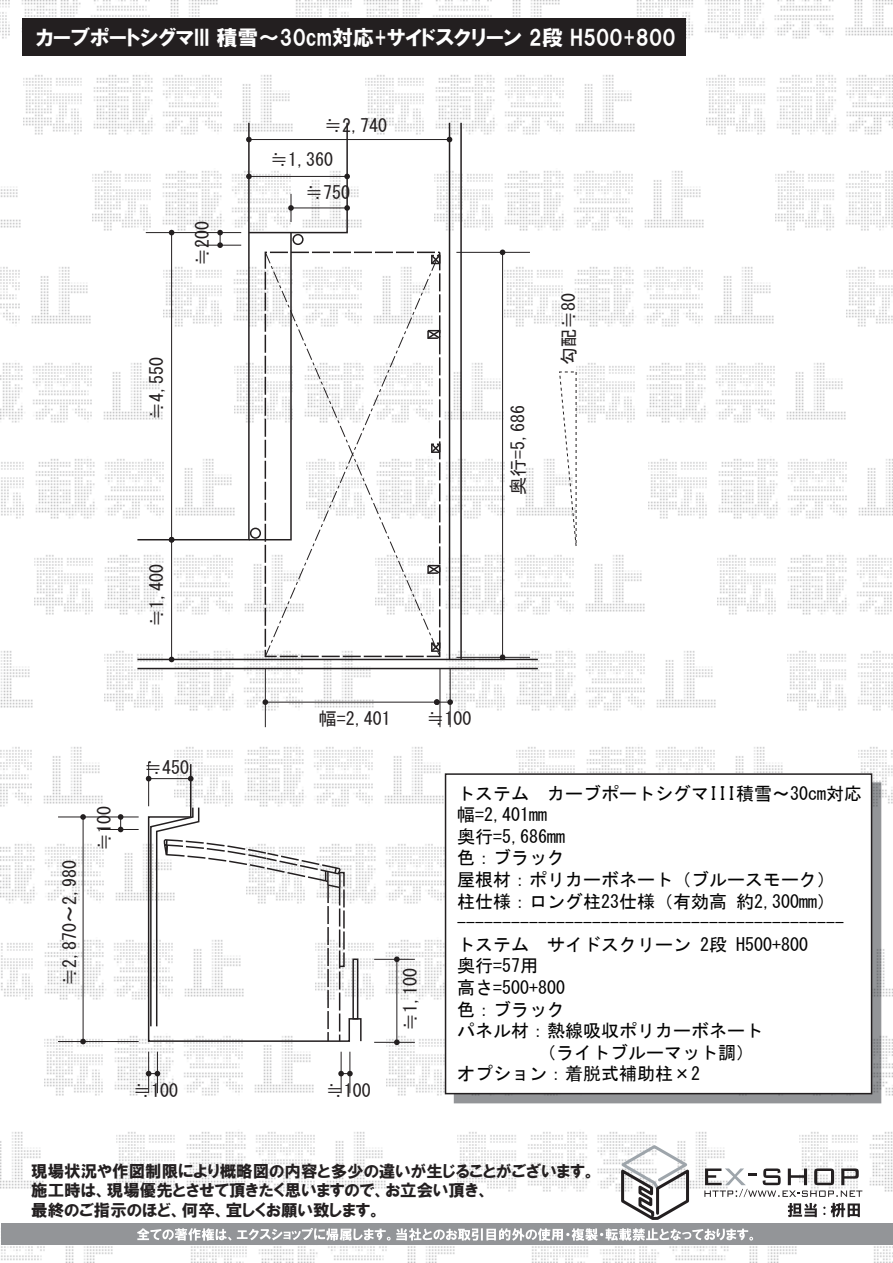
<style>
.page{position:relative;width:893px;height:1263px;background:#fff}
.page>*{position:absolute;margin:0;border:0;box-sizing:border-box;transform-origin:0 0}
.t1{font:21px "HGP Soei Kakugothic UB";color:#fff}
.t2{font:18px "MS Gothic";color:#030303}
.t3{font:18px/34.5px "MS Gothic";color:#231f20}
.t4{font:16.5px/19.8px "HGP Soei Kakugothic UB";color:#231f20}
</style>
<div class="page">
<img style="left:0;top:0;width:222px;height:39px">
<img style="left:293px;top:0;width:270px;height:19px">
<img style="left:635px;top:0;width:258px;height:39px">
<img style="left:24px;top:75px;width:266px;height:60px">
<img style="left:365px;top:75px;width:270px;height:60px">
<img style="left:707px;top:75px;width:186px;height:60px">
<img style="left:93px;top:171px;width:269px;height:60px">
<img style="left:0;top:186px;width:21px;height:42px">
<img style="left:434px;top:168px;width:270px;height:63px">
<img style="left:776px;top:171px;width:117px;height:60px">
<img style="left:0;top:267px;width:91px;height:57px">
<img style="left:505px;top:267px;width:269px;height:60px">
<img style="left:846px;top:267px;width:47px;height:60px">
<img style="left:0;top:363px;width:136px;height:60px">
<img style="left:444px;top:360px;width:60px;height:63px">
<img style="left:576px;top:363px;width:270px;height:60px">
<img style="left:1px;top:459px;width:135px;height:60px">
<img style="left:446px;top:457px;width:113px;height:63px">
<img style="left:648px;top:459px;width:245px;height:60px">
<img style="left:34px;top:553px;width:230px;height:63px">
<img style="left:445px;top:553px;width:200px;height:63px">
<img style="left:717px;top:555px;width:175px;height:60px">
<img style="left:105px;top:649px;width:270px;height:63px">
<img style="left:0;top:651px;width:33px;height:57px">
<img style="left:446px;top:649px;width:270px;height:63px">
<img style="left:788px;top:651px;width:105px;height:60px">
<img style="left:0;top:747px;width:103px;height:60px">
<img style="left:175px;top:747px;width:270px;height:61px">
<img style="left:858px;top:747px;width:35px;height:61px">
<img style="left:516px;top:747px;width:267px;height:26px">
<img style="left:0;top:841px;width:147px;height:63px">
<img style="left:362px;top:841px;width:83px;height:63px">
<img style="left:1px;top:937px;width:145px;height:63px">
<img style="left:363px;top:937px;width:82px;height:63px">
<img style="left:881px;top:937px;width:12px;height:63px">
<img style="left:45px;top:1033px;width:269px;height:63px">
<img style="left:386px;top:1033px;width:68px;height:63px">
<img style="left:881px;top:1033px;width:12px;height:63px">
<img style="left:0;top:1132px;width:44px;height:57px">
<img style="left:116px;top:1132px;width:270px;height:60px">
<img style="left:799px;top:1132px;width:94px;height:60px">
<img style="left:458px;top:1132px;width:267px;height:60px">
<img style="left:1px;top:1246px;width:112px;height:17px">
<img style="left:191px;top:1246px;width:264px;height:17px">
<img style="left:874px;top:1246px;width:19px;height:17px">
<img style="left:532px;top:1246px;width:265px;height:17px">
<svg style="left:264px;top:251px;width:177px;height:406px"></svg>
<hr style="left:137px;top:659px;width:401px;height:1px;background:#231f20">
<hr style="left:137px;top:668px;width:401px;height:1px;background:#231f20">
<hr style="left:449px;top:123px;width:1px;height:536px;background:#231f20">
<hr style="left:460px;top:123px;width:2px;height:536px;background:#231f20">
<svg style="left:136px;top:121px;width:110px;height:420px"></svg>
<svg style="left:147px;top:763px;width:215px;height:280px"></svg>
<div style="left:352px;top:958px;width:6px;height:61px;border:2px solid #231f20"></div>
<svg style="left:149px;top:806px;width:193px;height:235px"></svg>
<div style="left:339px;top:872px;width:6px;height:95px;border:2px dashed #231f20"></div>
<hr style="left:249px;top:139px;width:200px;height:1px;background:#231f20">
<svg style="left:447px;top:137px;width:5px;height:5px"></svg>
<svg style="left:246px;top:121px;width:104px;height:420px"></svg>
<hr style="left:456px;top:252px;width:74px;height:1px;background:#231f20">
<hr style="left:456px;top:657px;width:74px;height:1px;background:#231f20">
<hr style="left:502px;top:252px;width:1px;height:405px;background:#231f20">
<svg style="left:500px;top:654px;width:5px;height:5px"></svg>
<svg style="left:500px;top:249px;width:5px;height:6px"></svg>
<hr style="left:146px;top:232px;width:95px;height:1px;background:#231f20">
<hr style="left:198px;top:245px;width:43px;height:1px;background:#231f20">
<svg style="left:217px;top:230px;width:6px;height:18px"></svg>
<hr style="left:171px;top:540px;width:1px;height:119px;background:#231f20">
<svg style="left:169px;top:657px;width:5px;height:5px"></svg>
<hr style="left:171px;top:233px;width:1px;height:307px;background:#231f20">
<svg style="left:169px;top:537px;width:5px;height:5px"></svg>
<svg style="left:169px;top:230px;width:5px;height:5px"></svg>
<hr style="left:265px;top:668px;width:1px;height:59px;background:#231f20">
<hr style="left:440px;top:668px;width:1px;height:59px;background:#231f20">
<hr style="left:450px;top:668px;width:1px;height:59px;background:#231f20">
<hr style="left:265px;top:702px;width:172px;height:1px;background:#231f20">
<svg style="left:263px;top:699px;width:5px;height:6px"></svg>
<svg style="left:434px;top:699px;width:19px;height:6px"></svg>
<hr style="left:374px;top:959px;width:41px;height:1px;background:#231f20">
<hr style="left:374px;top:1042px;width:41px;height:1px;background:#231f20">
<hr style="left:396px;top:959px;width:1px;height:83px;background:#231f20">
<svg style="left:394px;top:1039px;width:6px;height:6px"></svg>
<svg style="left:394px;top:956px;width:6px;height:6px"></svg>
<hr style="left:148px;top:1052px;width:1px;height:41px;background:#231f20">
<hr style="left:157px;top:1052px;width:1px;height:41px;background:#231f20">
<hr style="left:341px;top:1052px;width:1px;height:41px;background:#231f20">
<hr style="left:350px;top:1052px;width:1px;height:41px;background:#231f20">
<svg style="left:338px;top:1071px;width:15px;height:5px"></svg>
<svg style="left:146px;top:1071px;width:14px;height:5px"></svg>
<hr style="left:58px;top:816px;width:81px;height:1px;background:#231f20">
<hr style="left:58px;top:1041px;width:81px;height:1px;background:#231f20">
<hr style="left:100px;top:829px;width:39px;height:1px;background:#231f20">
<svg style="left:118px;top:814px;width:5px;height:18px"></svg>
<hr style="left:83px;top:817px;width:1px;height:224px;background:#231f20">
<svg style="left:80px;top:1039px;width:6px;height:5px"></svg>
<svg style="left:80px;top:814px;width:6px;height:6px"></svg>
<hr style="left:148px;top:762px;width:1px;height:44px;background:#231f20">
<hr style="left:149px;top:778px;width:42px;height:1px;background:#231f20">
<svg style="left:188px;top:776px;width:6px;height:5px"></svg>
<svg style="left:146px;top:776px;width:5px;height:5px"></svg>
<svg style="left:617px;top:1143px;width:75px;height:77px"></svg>
<svg style="left:704px;top:1168px;width:158px;height:29px"></svg>
<div style="left:22px;top:19px;width:663px;height:37px;background:#231f20"></div>
<div style="left:1px;top:1223px;width:892px;height:22px;background:#939598"></div>
<svg style="left:137px;top:1228px;width:616px;height:13px"></svg>
<svg style="left:457px;top:785px;width:421px;height:315px;fill:#939598"></svg>
<div style="left:446px;top:774px;width:426px;height:320px;background:#fff"></div>
<div style="left:445px;top:773px;width:427px;height:321px;border:2px solid #231f20"></div>
<svg style="left:788px;top:1203px;width:29px;height:14px"></svg>
<svg style="left:831px;top:1203px;width:29px;height:14px"></svg>
<svg style="left:559px;top:371px;width:18px;height:191px"></svg>
<p class="t1" style="left:36px;top:27px;width:641px">カーブポートシグマIII 積雪～30cm対応+サイドスクリーン 2段 H500+800</p>
<p class="t3" style="left:185px;top:266px;width:46px;rotate:-90deg">≒200</p>
<p class="t3" style="left:139px;top:420px;width:64px;rotate:-90deg">≒4,550</p>
<p class="t3" style="left:139px;top:627px;width:64px;rotate:-90deg">≒1,400</p>
<p class="t3" style="left:270px;top:108px;width:118px;text-indent:54px">≒2,740 ≒1,360</p>
<p class="t3" style="left:305px;top:175px;width:46px">≒750</p>
<p class="t3" style="left:501px;top:495px;width:91px;rotate:-90deg">奥行=5,686</p>
<p class="t3" style="left:551px;top:365px;width:73px;rotate:-90deg">勾配≒80</p>
<p class="t3" style="left:53px;top:986px;width:128px;rotate:-90deg">≒2,870～2,980</p>
<p class="t3" style="left:87px;top:851px;width:46px;rotate:-90deg">≒100</p>
<p class="t3" style="left:144px;top:751px;width:46px">≒450</p>
<p class="t3" style="left:319px;top:701px;width:73px">幅=2,401</p>
<p class="t3" style="left:426px;top:701px;width:46px">≒100</p>
<p class="t3" style="left:133px;top:1073px;width:46px">≒100</p>
<p class="t3" style="left:326px;top:1073px;width:46px">≒100</p>
<p class="t3" style="left:393px;top:1031px;width:64px;rotate:-90deg">≒1,100</p>
<p class="t2" style="left:457px;top:784px;width:406px">トステム カーブポートシグマIII積雪～30cm対応</p>
<p class="t2" style="left:457px;top:806px;width:91px">幅=2,401mm</p>
<p class="t2" style="left:457px;top:827px;width:109px">奥行=5,686mm</p>
<p class="t2" style="left:457px;top:849px;width:109px">色：ブラック</p>
<p class="t2" style="left:457px;top:870px;width:379px">屋根材：ポリカーボネート（ブルースモーク）</p>
<p class="t2" style="left:457px;top:892px;width:379px">柱仕様：ロング柱23仕様（有効高 約2,300mm）</p>
<p class="t2" style="left:457px;top:914px;width:388px">-------------------------------------------</p>
<p class="t2" style="left:457px;top:935px;width:352px">トステム サイドスクリーン 2段 H500+800</p>
<p class="t2" style="left:457px;top:957px;width:82px">奥行=57用</p>
<p class="t2" style="left:457px;top:978px;width:109px">高さ=500+800</p>
<p class="t2" style="left:457px;top:1000px;width:109px">色：ブラック</p>
<p class="t2" style="left:457px;top:1022px;width:307px">パネル材：熱線吸収ポリカーボネート</p>
<p class="t2" style="left:538px;top:1043px;width:217px">（ライトブルーマット調）</p>
<p class="t2" style="left:457px;top:1065px;width:244px">オプション：着脱式補助柱×2</p>
<p class="t4" style="left:31px;top:1161px;width:566px">現場状況や作図制限により概略図の内容と多少の違いが生じることがございます。施工時は、現場優先とさせて頂きたく思いますので、お立会い頂き、<br>最終のご指示のほど、何卒、宜しくお願い致します。</p>
</div>
